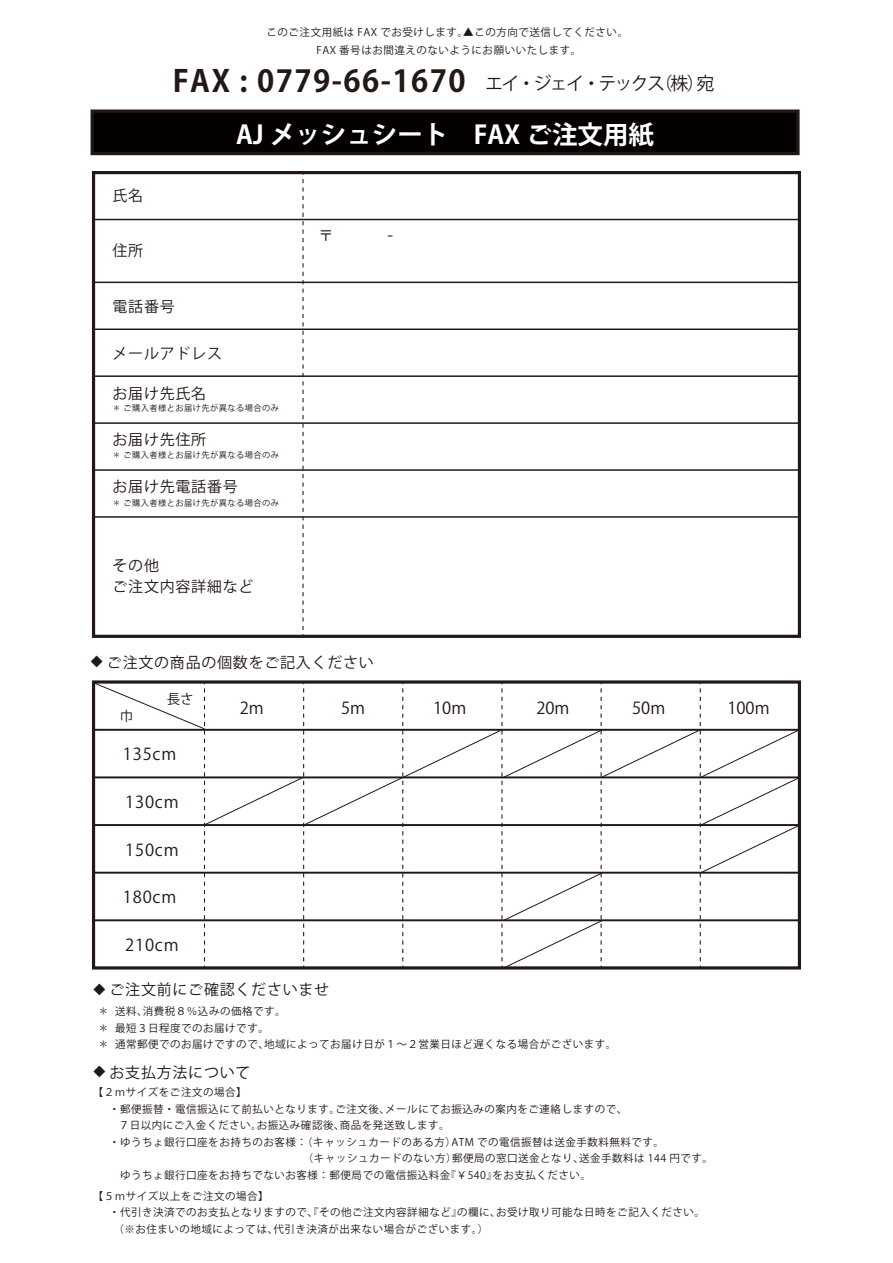
<style>
.page{position:relative;width:893px;height:1263px;background:#fff}
.page>*{position:absolute;margin:0;border:0;box-sizing:border-box;transform-origin:0 0}
.t1{font:700 30px "Koz Go Pr 6 N";letter-spacing:.05em;color:#221815}
.t2{font:700 25.5px "Koz Go Pr 6 N";color:#fff}
.t3{font:16.5px "Koz Go Pr 6 N";letter-spacing:.05em;color:#221815}
.t4{font:15px/21px "Koz Go Pr 6 N";letter-spacing:.05em;color:#221815}
.t5{font:13.5px "Koz Go Pr 6 N";color:#221815}
.t6{font:10.5px/16.5px "Koz Go Pr 6 N";letter-spacing:.05em;color:#221815}
.t7{font:8.25px "Koz Go Pr 6 N";letter-spacing:.05em;color:#221815}
.s1{font-weight:400;font-size:18px}
.s2{font-size:12px}
</style>
<div class="page">
<div style="left:92px;top:171px;width:709px;height:467px;border:3px solid #221815"></div>
<div style="left:91px;top:109px;width:709px;height:46px;background:#040000;border:3px solid #221815"></div>
<hr style="left:94px;top:219px;width:705px;height:1px;background:#221815">
<hr style="left:94px;top:328px;width:705px;height:2px;background:#221815">
<hr style="left:94px;top:375px;width:705px;height:2px;background:#221815">
<hr style="left:94px;top:422px;width:705px;height:2px;background:#221815">
<hr style="left:94px;top:469px;width:705px;height:2px;background:#221815">
<hr style="left:94px;top:516px;width:705px;height:2px;background:#221815">
<hr style="left:94px;top:282px;width:705px;height:1px;background:#221815">
<svg style="left:302px;top:173px;width:2px;height:463px"></svg>
<svg style="left:93px;top:682px;width:707px;height:287px"></svg>
<p class="t6" style="left:267px;top:23px;width:363px;line-height:18.3px;text-align:center">このご注文用紙は FAX でお受けします。▲この方向で送信してください。<br>FAX 番号はお間違えのないようにお願いいたします。</p>
<h1 class="t1" style="left:173px;top:64px;width:543px">FAX : 0779-66-1670 <span class="s1">エイ・ジェイ・テックス（株）宛</span></h1>
<h3 class="t4" style="left:112px;top:186px;width:32px">氏名</h3>
<h3 class="t4" style="left:112px;top:240px;width:32px">住所</h3>
<h2 class="t2" style="left:236px;top:120px;width:419px">AJ メッシュシート　FAX ご注文用紙</h2>
<h3 class="t4" style="left:318px;top:226px;width:16px">〒</h3>
<h3 class="t3" style="left:387px;top:226px;width:7px">-</h3>
<h3 class="t4" style="left:112px;top:296px;width:64px">電話番号</h3>
<h3 class="t4" style="left:112px;top:343px;width:111px">メールアドレス</h3>
<h3 class="t4" style="left:112px;top:383px;width:95px">お届け先氏名</h3>
<p class="t7" style="left:112px;top:403px;width:168px">＊ ご購入者様とお届け先が異なる場合のみ</p>
<p class="t7" style="left:112px;top:450px;width:168px">＊ ご購入者様とお届け先が異なる場合のみ</p>
<h3 class="t4" style="left:112px;top:430px;width:95px">お届け先住所</h3>
<h3 class="t4" style="left:112px;top:476px;width:127px">お届け先電話番号</h3>
<p class="t7" style="left:112px;top:498px;width:168px">＊ ご購入者様とお届け先が異なる場合のみ</p>
<h3 class="t4" style="left:112px;top:556px;width:143px">その他<br>ご注文内容詳細など</h3>
<h3 class="t4" style="left:91px;top:652px;width:284px"><span class="s2">◆</span> ご注文の商品の個数をご記入ください</h3>
<h3 class="t3" style="left:240px;top:699px;width:25px">2m</h3>
<h3 class="t3" style="left:341px;top:699px;width:25px">5m</h3>
<h3 class="t3" style="left:433px;top:699px;width:35px">10m</h3>
<h3 class="t3" style="left:536px;top:699px;width:35px">20m</h3>
<h3 class="t3" style="left:632px;top:699px;width:35px">50m</h3>
<h3 class="t3" style="left:727px;top:699px;width:44px">100m</h3>
<p class="t5" style="left:167px;top:691px;width:28px">長さ</p>
<p class="t5" style="left:120px;top:708px;width:15px">巾</p>
<h3 class="t3" style="left:123px;top:745px;width:55px">135cm</h3>
<h3 class="t3" style="left:125px;top:792px;width:55px">130cm</h3>
<h3 class="t3" style="left:125px;top:840px;width:55px">150cm</h3>
<h3 class="t3" style="left:123px;top:888px;width:55px">180cm</h3>
<h3 class="t3" style="left:125px;top:935px;width:55px">210cm</h3>
<h3 class="t4" style="left:94px;top:979px;width:237px"><span class="s2">◆</span> ご注文前にご確認くださいませ</h3>
<p class="t6" style="left:98px;top:1003px;width:520px">＊ 送料、消費税８％込みの価格です。<br>＊ 最短３日程度でのお届けです。<br>＊ 通常郵便でのお届けですので、地域によってお届け日が１～２営業日ほど遅くなる場合がございます。</p>
<h3 class="t4" style="left:94px;top:1062px;width:158px"><span class="s2">◆</span> お支払方法について</h3>
<p class="t6" style="left:93px;top:1084px;width:155px">【２ｍサイズをご注文の場合】</p>
<p class="t6" style="left:98px;top:1101px;width:531px">　・郵便振替・電信振込にて前払いとなります。ご注文後、メールにてお振込みの案内をご連絡しますので、</p>
<p class="t6" style="left:100px;top:1117px;width:351px">　 ７日以内にご入金ください。お振込み確認後、商品を発送致します。</p>
<p class="t6" style="left:98px;top:1134px;width:567px">　・ゆうちょ銀行口座をお持ちのお客様：（キャッシュカードのある方）ATM での電信振替は送金手数料無料です。</p>
<p class="t6" style="left:303px;top:1150px;width:412px">（キャッシュカードのない方）郵便局の窓口送金となり、送金手数料は 144 円です。</p>
<p class="t6" style="left:98px;top:1167px;width:494px">　 ゆうちょ銀行口座をお持ちでないお客様：郵便局での電信振込料金『￥540』をお支払ください。</p>
<p class="t6" style="left:98px;top:1188px;width:608px;text-indent:-5px">【５ｍサイズ以上をご注文の場合】<br>　・代引き決済でのお支払となりますので、『その他ご注文内容詳細など』の欄に、お受け取り可能な日時をご記入ください。　 （※お住まいの地域によっては、代引き決済が出来ない場合がございます。）</p>
</div>
